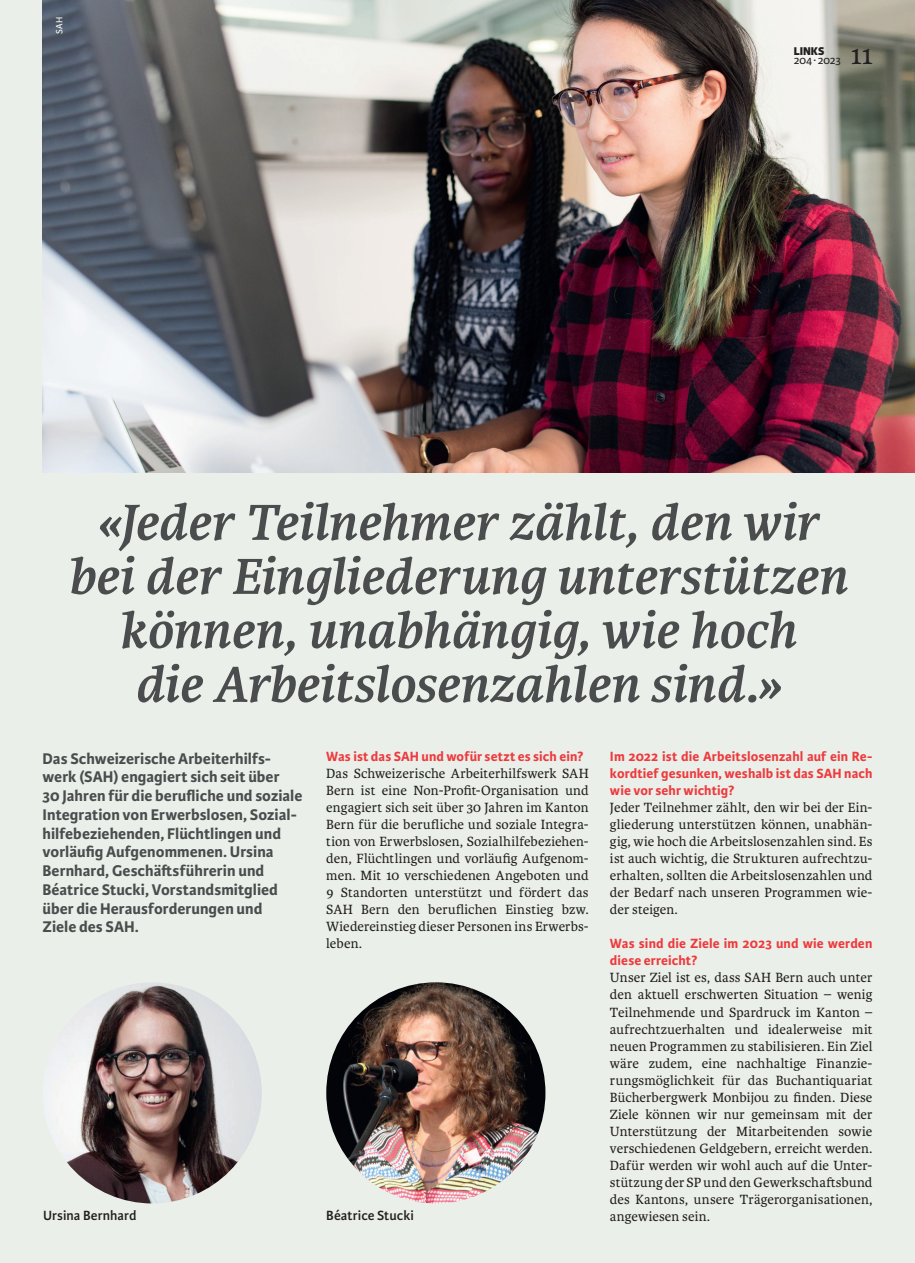
<style>
.page{position:relative;width:915px;height:1263px;background:#fff}
.page>*{position:absolute;margin:0;border:0;box-sizing:border-box;transform-origin:0 0}
.t1{font:italic 700 54px/54px "Karmina";letter-spacing:-.005em;color:#4b4c4d;text-align:center}
.t2{font:28.5px "Karmina";color:#231f20}
.t3{font:700 16.5px/18.8px "Karmina Sans";letter-spacing:.005em;color:#4b4c4d}
.t4{font:14.25px/17px "Karmina";letter-spacing:.01em;color:#231f20;text-align:justify}
.t5{font:700 14.25px/17px "Karmina Sans";letter-spacing:.01em;color:#ee3a3e;text-align:justify}
.t6{font:600 14.25px "Karmina Sans";letter-spacing:.005em;color:#231f20}
.t7{font:12px "Karmina Sans";letter-spacing:-.02em;color:#231f20}
.t8{font:800 12px "Karmina Sans";color:#231f20}
.t9{font:9.75px "Karmina Sans";color:#fff}
</style>
<div class="page">
<div style="left:0;top:0;width:914px;height:1263px;background:#eaf0e9"></div>
<img style="left:43px;top:0;width:871px;height:472px">
<img style="left:43px;top:982px;width:219px;height:221px">
<img style="left:326px;top:982px;width:219px;height:221px">
<p class="t9" style="left:54px;top:34px;width:18px;rotate:-90deg">SAH</p>
<p class="t8" style="left:793px;top:44px;width:32px">LINKS</p>
<p class="t7" style="left:793px;top:53px;width:49px">204∙ 2023</p>
<h2 class="t2" style="left:850px;top:39px;width:24px">11</h2>
<h1 class="t1" style="left:68px;top:496px;width:780px">«Jeder Teilnehmer zählt, den wir bei der Eingliederung unterstützen können, unabhängig, wie hoch<br>die Arbeitslosenzahlen sind.»</h1>
<p class="t3" style="left:43px;top:749px;width:261px">Das Schweizerische Arbeiterhilfs&shy;werk (SAH) engagiert sich seit über<br>30 Jahren für die berufliche und soziale Integration von Erwerbslosen, Sozial&shy;hilfebeziehenden, Flüchtlingen und vorläufig Aufgenommenen. Ursina Bernhard, Geschäftsführerin und Béatrice Stucki, Vorstandsmitglied über die Herausforderungen und<br>Ziele des SAH.</p>
<p class="t5" style="left:326px;top:748px;width:259px">Was ist das SAH und wofür setzt es sich ein?</p>
<p class="t4" style="left:326px;top:765px;width:264px">Das Schweizerische Arbeiterhilfswerk SAH Bern ist eine Non-Profit-Organisation und engagiert sich seit über 30 Jahren im Kanton Bern für die berufliche und soziale Integra&shy;tion von Erwerbslosen, Sozialhilfebeziehen&shy;den, Flüchtlingen und vorläufig Aufgenom&shy;men. Mit 10 verschiedenen Angeboten und 9 Standorten unterstützt und fördert das SAH Bern den beruflichen Einstieg bzw.<br>Wiedereinstieg dieser Personen ins Erwerbs&shy;leben.</p>
<p class="t6" style="left:43px;top:1208px;width:95px">Ursina Bernhard</p>
<p class="t6" style="left:326px;top:1208px;width:89px">Béatrice Stucki</p>
<p class="t5" style="left:609px;top:748px;width:264px">Im 2022 ist die Arbeitslosenzahl auf ein Re&shy;kordtief gesunken, weshalb ist das SAH nach wie vor sehr wichtig?</p>
<p class="t4" style="left:609px;top:799px;width:264px">Jeder Teilnehmer zählt, den wir bei der Ein&shy;gliederung unterstützen können, unabhän&shy;gig, wie hoch die Arbeitslosenzahlen sind. Es ist auch wichtig, die Strukturen aufrechtzu&shy;erhalten, sollten die Arbeitslosenzahlen und der Bedarf nach unseren Programmen wie&shy;der steigen.</p>
<p class="t5" style="left:609px;top:935px;width:264px">Was sind die Ziele im 2023 und wie werden diese erreicht?</p>
<p class="t4" style="left:609px;top:969px;width:264px">Unser Ziel ist es, dass SAH Bern auch unter den aktuell erschwerten Situation – wenig Teilnehmende und Spardruck im Kanton – aufrechtzuerhalten und idealerweise mit neuen Programmen zu stabilisieren. Ein Ziel wäre zudem, eine nachhaltige Finanzie&shy;rungsmöglichkeit für das Buchantiquariat Bücherbergwerk Monbijou zu finden. Diese Ziele können wir nur gemeinsam mit der Unterstützung der Mitarbeitenden sowie verschiedenen Geldgebern, erreicht werden.<br>Dafür werden wir wohl auch auf die Unter&shy;stützung der SP und den Gewerkschaftsbund des Kantons, unsere Trägerorganisationen, angewiesen sein.</p>
</div>
